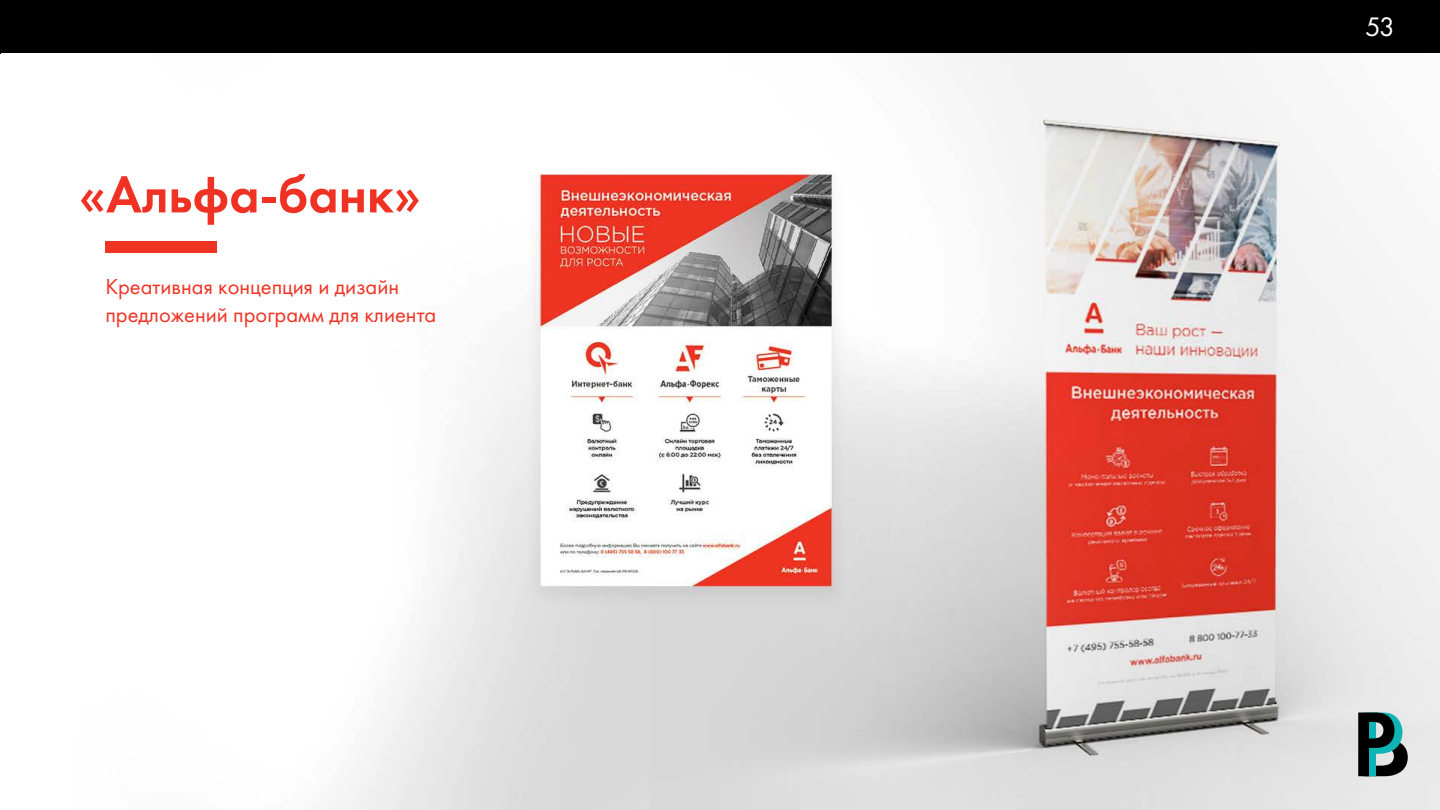
<style>
.page{position:relative;width:1440px;height:810px;background:#fff}
.page>*{position:absolute;margin:0;border:0;box-sizing:border-box;transform-origin:0 0}
.t1{font:italic 53.25px "Futura Demi C";color:#f03224}
.t2{font:27.75px "Futura Book C";color:#fff}
.t3{font:italic 22.5px/27.8px "Futura Book C";color:#ef3425}
</style>
<div class="page">
<div style="left:0;top:0;width:1440px;height:54px;background:#000"></div>
<img style="left:2px;top:53px;width:1438px;height:756px">
<div style="left:105px;top:241px;width:112px;height:12px;background:#ef3423"></div>
<svg style="left:1358px;top:713px;width:50px;height:63px;background:#345959"></svg>
<h1 class="t1" style="left:79px;top:163px;width:344px">«Альфа-банк»</h1>
<p class="t3" style="left:105px;top:273px;width:332px">Креативная концепция и дизайн предложений программ для клиента</p>
<p class="t2" style="left:1365px;top:12px;width:31px">53</p>
</div>
